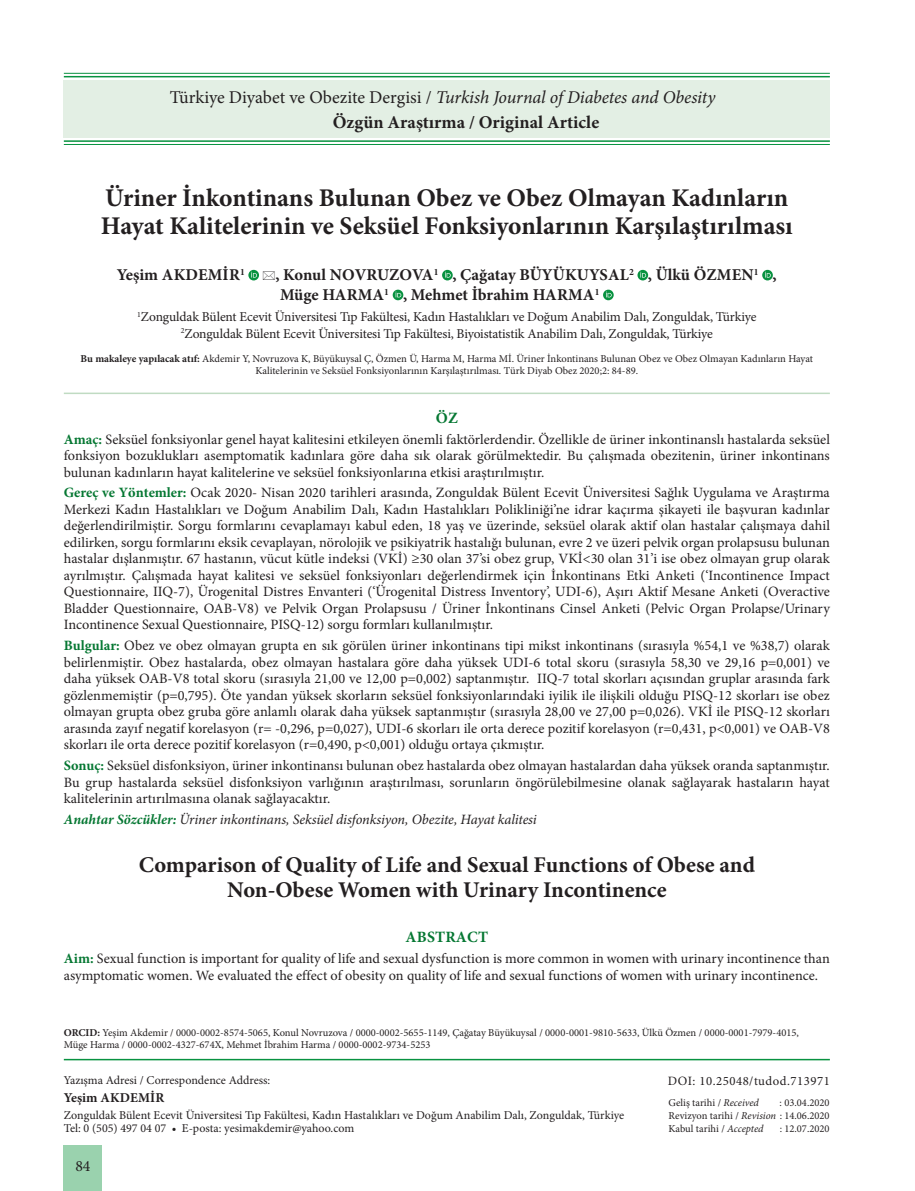
<style>
.page{position:relative;width:915px;height:1191px;background:#fff}
.page>*{position:absolute;margin:0;border:0;box-sizing:border-box;transform-origin:0 0}
.t1{font:700 25.5px/28.5px "Minion Pro";color:#231f20}
.t2{font:700 22.5px/25.5px "Minion Pro";color:#231f20;text-align:center}
.t3{font:italic 18px "Minion Pro";letter-spacing:-.01em;color:#231f20}
.t4{font:700 18px "Minion Pro";color:#231f20}
.t5{font:700 16.5px/19.8px "Minion Pro";letter-spacing:.005em;color:#231f20}
.t6{font:700 15.75px "Minion Pro";letter-spacing:.01em;color:#057732}
.t7{font:15.75px "Minion Pro";color:#231f20}
.t8{font:14.25px/16.5px "Minion Pro";color:#231f20;text-align:justify}
.t9{font:italic 14.25px "Minion Pro";letter-spacing:-.01em;color:#231f20}
.t10{font:13.5px/16.5px "Minion Pro";letter-spacing:-.01em;color:#231f20;text-align:center}
.t11{font:700 13.5px "Minion Pro";letter-spacing:.005em;color:#231f20}
.t12{font:12.75px "Minion Pro";letter-spacing:.04em;color:#231f20}
.t13{font:12px/13.5px "Minion Pro";color:#231f20}
.t14{font:10.5px/12.6px "Minion Pro";color:#231f20;text-align:justify}
.s1{font-style:normal}
.s2{font-weight:700}
.s3{font-weight:700;color:#057732}
.s4{font-style:italic}
</style>
<div class="page">
<div style="left:64px;top:1145px;width:38px;height:46px;background:#9ad2ae"></div>
<hr style="left:64px;top:1058px;width:765px;height:2px;background:#089240">
<div style="left:64px;top:80px;width:765px;height:57px;background:#e3efe4"></div>
<hr style="left:64px;top:76px;width:765px;height:1px;background:#089240">
<hr style="left:64px;top:140px;width:765px;height:2px;background:#089240">
<hr style="left:64px;top:73px;width:765px;height:1px;background:#089240">
<hr style="left:64px;top:144px;width:765px;height:1px;background:#089240">
<hr style="left:64px;top:392px;width:765px;height:2px;background:#c0dbc2">
<svg style="left:442px;top:270px;width:10px;height:10px"></svg>
<svg style="left:637px;top:270px;width:11px;height:10px"></svg>
<svg style="left:762px;top:270px;width:10px;height:10px"></svg>
<svg style="left:392px;top:290px;width:11px;height:10px"></svg>
<svg style="left:603px;top:290px;width:10px;height:10px"></svg>
<svg style="left:248px;top:270px;width:11px;height:10px"></svg>
<p class="t3" style="left:170px;top:85px;width:547px"><span class="s1">Türkiye Diyabet ve Obezite Dergisi /</span> Turkish Journal of Diabetes and Obesity</p>
<p class="t4" style="left:333px;top:110px;width:268px">Özgün Araştırma / Original Article</p>
<h1 class="t1" style="left:101px;top:183px;width:693px">Üriner İnkontinans Bulunan Obez ve Obez Olmayan Kadınların<br>Hayat Kalitelerinin ve Seksüel Fonksiyonlarının Karşılaştırılması</h1>
<p class="t5" style="left:117px;top:265px;width:129px">Yeşim AKDEMIR<sup>1</sup></p>
<p class="t5" style="left:275px;top:265px;width:502px">, Konul NOVRUZOVA<sup>1</sup> , Çağatay BÜYÜKUYSAL<sup>2</sup> , Ülkü ÖZMEN<sup>1</sup> ,<br>Müge HARMA<sup>1</sup> , Mehmet İbrahim HARMA<sup>1</sup></p>
<p class="t10" style="left:137px;top:308px;width:620px"><sup>1</sup>Zonguldak Bülent Ecevit Üniversitesi Tıp Fakültesi, Kadın Hastalıkları ve Doğum Anabilim Dalı, Zonguldak, Türkiye<br><sup>2</sup>Zonguldak Bülent Ecevit Üniversitesi Tıp Fakültesi, Biyoistatistik Anabilim Dalı, Zonguldak, Türkiye</p>
<p class="t14" style="left:81px;top:353px;width:733px;line-height:12px;text-align:center"><span class="s2">Bu makaleye yapılacak atıf:</span> Akdemir Y, Novruzova K, Büyükuysal Ç, Özmen Ü, Harma M, Harma Mİ. Üriner İnkontinans Bulunan Obez ve Obez Olmayan Kadınların Hayat<br>Kalitelerinin ve Seksüel Fonksiyonlarının Karşılaştırılması. Türk Diyab Obez 2020;2: 84-89.</p>
<p class="t6" style="left:435px;top:407px;width:23px">ÖZ</p>
<p class="t8" style="left:64px;top:431px;width:767px"><span class="s3">Amaç:</span> Seksüel fonksiyonlar genel hayat kalitesini etkileyen önemli faktörlerdendir. Özellikle de üriner inkontinanslı hastalarda seksüel fonksiyon bozuklukları asemptomatik kadınlara göre daha sık olarak görülmektedir. Bu çalışmada obezitenin, üriner inkontinans bulunan kadınların hayat kalitelerine ve seksüel fonksiyonlarına etkisi araştırılmıştır.</p>
<p class="t8" style="left:64px;top:484px;width:767px"><span class="s3">Gereç ve Yöntemler:</span> Ocak 2020- Nisan 2020 tarihleri arasında, Zonguldak Bülent Ecevit Üniversitesi Sağlık Uygulama ve Araştırma Merkezi Kadın Hastalıkları ve Doğum Anabilim Dalı, Kadın Hastalıkları Polikliniği’ne idrar kaçırma şikayeti ile başvuran kadınlar değerlendirilmiştir. Sorgu formlarını cevaplamayı kabul eden, 18 yaş ve üzerinde, seksüel olarak aktif olan hastalar çalışmaya dahil edilirken, sorgu formlarını eksik cevaplayan, nörolojik ve psikiyatrik hastalığı bulunan, evre 2 ve üzeri pelvik organ prolapsusu bulunan hastalar dışlanmıştır. 67 hastanın, vücut kütle indeksi (VKİ) ≥30 olan 37’si obez grup, VKİ&lt;30 olan 31’i ise obez olmayan grup olarak ayrılmıştır. Çalışmada hayat kalitesi ve seksüel fonksiyonları değerlendirmek için İnkontinans Etki Anketi (‘Incontinence Impact Questionnaire, IIQ-7), Ürogenital Distres Envanteri (‘Ürogenital Distress Inventory’, UDI-6), Aşırı Aktif Mesane Anketi (Overactive Bladder Questionnaire, OAB-V8) ve Pelvik Organ Prolapsusu / Üriner İnkontinans Cinsel Anketi (Pelvic Organ Prolapse/Urinary Incontinence Sexual Questionnaire, PISQ-12) sorgu formları kullanılmıştır.</p>
<p class="t8" style="left:64px;top:637px;width:767px"><span class="s3">Bulgular:</span> Obez ve obez olmayan grupta en sık görülen üriner inkontinans tipi mikst inkontinans (sırasıyla %54,1 ve %38,7) olarak belirlenmiştir. Obez hastalarda, obez olmayan hastalara göre daha yüksek UDI-6 total skoru (sırasıyla 58,30 ve 29,16 p=0,001) ve daha yüksek OAB-V8 total skoru (sırasıyla 21,00 ve 12,00 p=0,002) saptanmıştır. IIQ-7 total skorları açısından gruplar arasında fark gözlenmemiştir (p=0,795). Öte yandan yüksek skorların seksüel fonksiyonlarındaki iyilik ile ilişkili olduğu PISQ-12 skorları ise obez olmayan grupta obez gruba göre anlamlı olarak daha yüksek saptanmıştır (sırasıyla 28,00 ve 27,00 p=0,026). VKİ ile PISQ-12 skorları arasında zayıf negatif korelasyon (r= -0,296, p=0,027), UDI-6 skorları ile orta derece pozitif korelasyon (r=0,431, p&lt;0,001) ve OAB-V8 skorları ile orta derece pozitif korelasyon (r=0,490, p&lt;0,001) olduğu ortaya çıkmıştır.</p>
<p class="t8" style="left:64px;top:757px;width:767px"><span class="s3">Sonuç:</span> Seksüel disfonksiyon, üriner inkontinansı bulunan obez hastalarda obez olmayan hastalardan daha yüksek oranda saptanmıştır.<br>Bu grup hastalarda seksüel disfonksiyon varlığının araştırılması, sorunların öngörülebilmesine olanak sağlayarak hastaların hayat kalitelerinin artırılmasına olanak sağlayacaktır.</p>
<p class="t9" style="left:64px;top:809px;width:474px"><span class="s3">Anahtar Sözcükler:</span> Üriner inkontinans, Seksüel disfonksiyon, Obezite, Hayat kalitesi</p>
<h2 class="t2" style="left:139px;top:851px;width:617px">Comparison of Quality of Life and Sexual Functions of Obese and<br>Non-Obese Women with Urinary Incontinence</h2>
<p class="t6" style="left:405px;top:926px;width:84px">ABSTRACT</p>
<p class="t8" style="left:64px;top:950px;width:767px"><span class="s3">Aim:</span> Sexual function is important for quality of life and sexual dysfunction is more common in women with urinary incontinence than asymptomatic women. We evaluated the effect of obesity on quality of life and sexual functions of women with urinary incontinence.</p>
<p class="t14" style="left:64px;top:1026px;width:736px"><span class="s2">ORCID:</span> Yeşim Akdemir / 0000-0002-8574-5065, Konul Novruzova / 0000-0002-5655-1149, Çağatay Büyükuysal / 0000-0001-9810-5633, Ülkü Özmen / 0000-0001-7979-4015,<br>Müge Harma / 0000-0002-4327-674X, Mehmet İbrahim Harma / 0000-0002-9734-5253</p>
<p class="t13" style="left:64px;top:1073px;width:208px">Yazışma Adresi / Correspondence Address:</p>
<p class="t11" style="left:64px;top:1088px;width:102px">Yeşim AKDEMIR</p>
<p class="t13" style="left:64px;top:1108px;width:562px">Zonguldak Bülent Ecevit Üniversitesi Tıp Fakültesi, Kadın Hastalıkları ve Doğum Anabilim Dalı, Zonguldak, Türkiye<br>Tel: 0 (505) 497 04 07 • E-posta: yesimakdemir@yahoo.com</p>
<p class="t7" style="left:75px;top:1155px;width:17px">84</p>
<p class="t12" style="left:667px;top:1072px;width:164px">DOI: 10.25048/tudod.713971</p>
<p class="t14" style="left:668px;top:1096px;width:92px">Geliş tarihi / <span class="s4">Received</span></p>
<p class="t14" style="left:668px;top:1096px;width:162px;text-indent:111px">: 03.04.2020<br>Revizyon tarihi / <span class="s4">Revision</span> : 14.06.2020<br>Kabul tarihi / <span class="s4">Accepted</span></p>
<p class="t14" style="left:779px;top:1122px;width:51px">: 12.07.2020</p>
</div>
